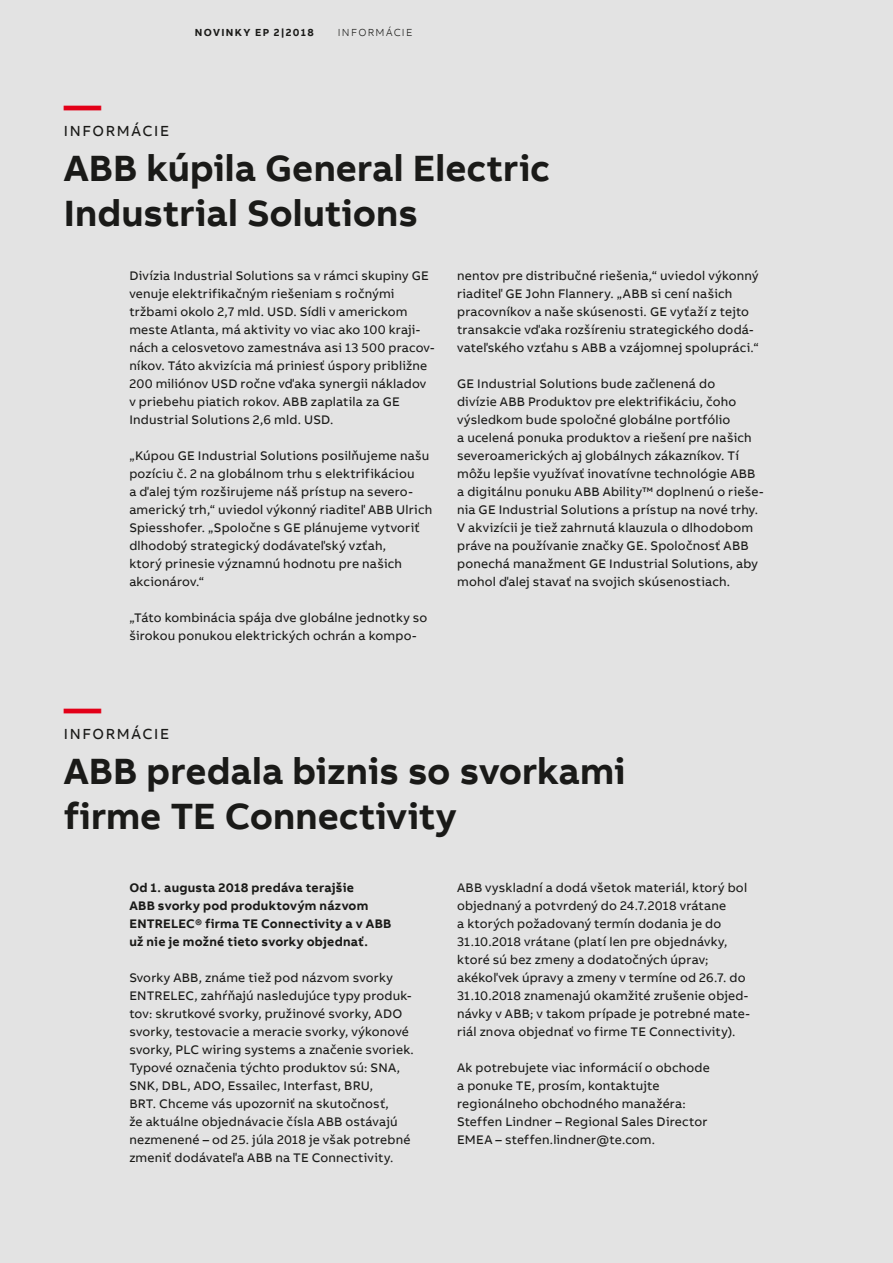
<style>
.page{position:relative;width:893px;height:1263px;background:#e3e3e3}
.page>*{position:absolute;margin:0;border:0;box-sizing:border-box;transform-origin:0 0}
.t1{font:700 37.5px/45px "AB Bvoice";color:#1a1a18}
.t2{font:700 37.5px "AB Bvoice";color:#e30018}
.t3{font:15px "AB Bvoice";letter-spacing:.11em;color:#1a1a18}
.t4{font:12.75px/18px "AB Bvoice";letter-spacing:.015em;color:#1a1a18}
.t5{font:700 12.75px/18px "AB Bvoice";letter-spacing:.02em;color:#1a1a18}
.t6{font:700 10.5px "AB Bvoice";letter-spacing:.125em;color:#1a1a18}
.t7{font:300 10.5px "AB Bvoice";letter-spacing:.12em;color:#1a1a18}
</style>
<div class="page">
<p class="t6" style="left:195px;top:25px;width:120px">Novinky EP 2|2018</p>
<p class="t7" style="left:338px;top:26px;width:76px">INFORMÁCIE</p>
<h1 class="t2" style="left:64px;top:81px;width:39px">—</h1>
<p class="t3" style="left:64px;top:122px;width:107px">INFORMÁCIE</p>
<h1 class="t1" style="left:64px;top:146px;width:488px">ABB kúpila General Electric<br>Industrial Solutions</h1>
<p class="t4" style="left:129px;top:267px;width:307px">Divízia Industrial Solutions sa v rámci skupiny GE venuje elektrifikačným riešeniam s ročnými tržbami okolo 2,7 mld. U SD. Sídli v americkom meste Atlanta, má aktivity vo viac ako 100 kraji&shy;nách a celosvetovo zamestnáva asi 13 500 pracov&shy;níkov. Táto akvizícia má priniesť úspory približne 200 miliónov USD ročne vďaka synergii nákladov v priebehu piatich rokov. ABB zaplatila za GE Industrial Solutions 2,6 mld. USD.</p>
<p class="t4" style="left:129px;top:447px;width:304px">„Kúpou GE Industrial Solutions posilňujeme našu pozíciu č. 2 na globálnom trhu s elektrifikáciou<br>a ďalej tým rozširujeme náš prístup na severo&shy;americký trh,“ uviedol výkonný riaditeľ ABB Ulrich Spiesshofer. „Spoločne s GE plánujeme vytvoriť dlhodobý strategický dodávateľský vzťah,<br>ktorý prinesie významnú hodnotu pre našich akcionárov.“</p>
<p class="t4" style="left:129px;top:609px;width:300px">„Táto kombinácia spája dve globálne jednotky so širokou ponukou elektrických ochrán a kompo-</p>
<p class="t4" style="left:457px;top:267px;width:303px">nentov pre distribučné riešenia,“ uviedol výkonný riaditeľ GE John Flannery. „ABB si cení našich pracovníkov a naše skúsenosti. GE vyťaží z tejto transakcie vďaka rozšíreniu strategického dodá&shy;vateľského vzťahu s ABB a vzájomnej spolupráci.“</p>
<p class="t4" style="left:457px;top:375px;width:308px">GE Industrial Solutions bude začlenená do<br>divízie ABB Produktov pre elektrifikáciu, čoho výsledkom bude spoločné globálne portfólio<br>a ucelená ponuka produktov a riešení pre našich severoamerických aj globálnych zákazníkov. Tí môžu lepšie využívať inovatívne technológie ABB a digitálnu ponuku ABB Ability™ doplnenú o rieše&shy;nia GE Industrial Solutions a prístup na nové trhy.<br>V akvizícii je tiež zahrnutá klauzula o dlhodobom práve na používanie značky GE. Spoločnosť ABB ponechá manažment GE Industrial Solutions, aby mohol ďalej stavať na svojich skúsenostiach.</p>
<h1 class="t2" style="left:64px;top:684px;width:39px">—</h1>
<p class="t3" style="left:64px;top:725px;width:107px">INFORMÁCIE</p>
<h1 class="t1" style="left:64px;top:749px;width:563px">ABB predala biznis so svorkami firme TE Connectivity</h1>
<p class="t5" style="left:129px;top:879px;width:264px">Od 1. augusta 2018 predáva terajšie<br>ABB svorky pod produktovým názvom ENTRELEC® firma TE Connectivity a v ABB už nie je možné tieto svorky objednať.</p>
<p class="t4" style="left:129px;top:969px;width:286px">Svorky ABB, známe tiež pod názvom svorky ENTRELEC, zahŕňajú nasledujúce typy produk&shy;tov: skrutkové svorky, pružinové svorky, ADO svorky, testovacie a meracie svorky, výkonové svorky, PLC wiring systems a značenie svoriek.<br>Typové označenia týchto produktov sú: SNA, SNK, DBL, ADO, Essailec, Interfast, BRU,<br>BRT. Chceme vás upozorniť na skutočnosť,<br>že aktuálne objednávacie čísla ABB ostávajú nezmenené – od 25. júla 2018 je však potrebné zmeniť dodávateľa ABB na TE Connectivity.</p>
<p class="t4" style="left:457px;top:879px;width:294px">ABB vyskladní a dodá všetok materiál, ktorý bol objednaný a potvrdený do 24.7.2018 vrátane<br>a ktorých požadovaný termín dodania je do 31.10.2018 vrátane (platí len pre objednávky, ktoré sú bez zmeny a dodatočných úprav; akékoľvek úpravy a zmeny v termíne od 26.7. do 31.10.2018 znamenajú okamžité zrušenie objed&shy;návky v ABB; v takom prípade je potrebné mate&shy;riál znova objednať vo firme TE Connectivity).</p>
<p class="t4" style="left:457px;top:1059px;width:254px">Ak potrebujete viac informácií o obchode a ponuke TE, prosím, kontaktujte regionálneho obchodného manažéra:<br>Steffen Lindner – Regional Sales Director EMEA – steffen.lindner@te.com.</p>
</div>
